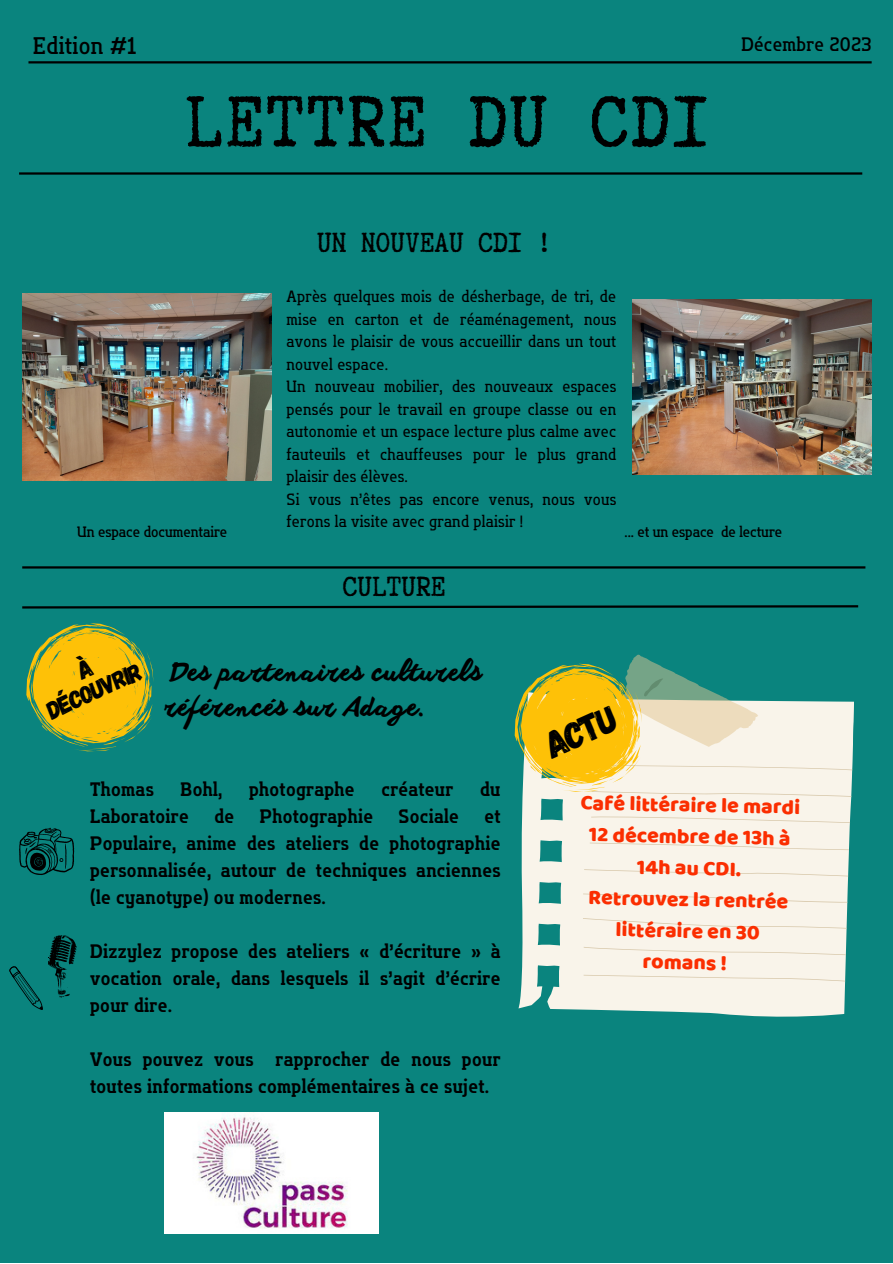
<style>
.page{position:relative;width:893px;height:1264px;background:#fff}
.page>*{position:absolute;margin:0;border:0;box-sizing:border-box;transform-origin:0 0}
.t1{font:85.95px "Truetypewriter Polygl OTT";letter-spacing:.025em;color:#000}
.t2{font:36.9px "Gagalin";color:#000}
.t3{font:33px "Truetypewriter Polygl OTT";color:#000}
.t4{font:25.5px/34.8px "Anothershabby";letter-spacing:.02em;color:#000}
.t5{font:24.9px/23.5px "Gagalin";color:#000;text-align:center}
.t6{font:24px "Flatory Slab 500 Semi Cond";letter-spacing:.015em;color:#000}
.t7{font:21.3px/31.5px "Baloo";color:#fb2e01;text-align:center}
.t8{font:19.5px/27px "Flatory Slab 700 Semi Cond";letter-spacing:.02em;color:#000;text-align:justify}
.t9{font:19.5px "Flatory Slab 500 Semi Cond";letter-spacing:.015em;color:#000}
.t10{font:16.35px/22.5px "Flatory Slab 400 Semi Cond";letter-spacing:.02em;color:#000;text-align:justify}
.t11{font:15px "Flatory Slab 500 Semi Cond";color:#000}
</style>
<div class="page">
<div style="left:0;top:0;width:892px;height:1262px;background:#0a847e"></div>
<hr style="left:28px;top:61px;width:843px;height:2px;background:#000">
<hr style="left:19px;top:172px;width:843px;height:3px;background:#000">
<hr style="left:22px;top:566px;width:843px;height:2px;background:#000">
<img style="left:22px;top:293px;width:250px;height:187px">
<img style="left:633px;top:299px;width:238px;height:176px">
<svg style="left:518px;top:701px;width:336px;height:316px;background:#dee7de"></svg>
<svg style="left:591px;top:814px;width:259px;height:9px;background:#f6f0e4"></svg>
<svg style="left:589px;top:842px;width:259px;height:8px;background:#f5efe4"></svg>
<svg style="left:584px;top:868px;width:264px;height:9px;background:#f6f0e4"></svg>
<svg style="left:583px;top:893px;width:264px;height:9px;background:#f6f0e4"></svg>
<svg style="left:583px;top:918px;width:263px;height:11px;background:#f6f0e5"></svg>
<svg style="left:583px;top:946px;width:262px;height:9px;background:#f6f0e4"></svg>
<svg style="left:583px;top:973px;width:262px;height:8px;background:#f5efe4"></svg>
<svg style="left:22px;top:605px;width:837px;height:4px"></svg>
<svg style="left:514px;top:654px;width:338px;height:143px"></svg>
<svg style="left:19px;top:827px;width:55px;height:48px"></svg>
<svg style="left:9px;top:935px;width:68px;height:74px"></svg>
<img style="left:164px;top:1112px;width:215px;height:121px">
<svg style="left:26px;top:623px;width:127px;height:128px"></svg>
<p class="t6" style="left:33px;top:31px;width:104px">Edition #1</p>
<p class="t9" style="left:741px;top:33px;width:132px">Décembre 2023</p>
<p class="t1" style="left:185px;top:77px;width:526px">LETTRE DU CDI</p>
<p class="t3" style="left:317px;top:225px;width:236px">UN NOUVEAU CDI !</p>
<p class="t10" style="left:286px;top:285px;width:331px">Après quelques mois de désherbage, de tri, de mise en carton et de réaménagement, nous avons le plaisir de vous accueillir dans un tout nouvel espace.</p>
<p class="t10" style="left:286px;top:375px;width:331px">Un nouveau mobilier, des nouveaux espaces pensés pour le travail en groupe classe ou en autonomie et un espace lecture plus calme avec fauteuils et chauffeuses pour le plus grand plaisir des élèves.</p>
<p class="t10" style="left:286px;top:488px;width:331px">Si vous n’êtes pas encore venus, nous vous ferons la visite avec grand plaisir !</p>
<p class="t11" style="left:77px;top:522px;width:151px">Un espace documentaire</p>
<p class="t11" style="left:624px;top:522px;width:159px">... et un espace de lecture</p>
<p class="t3" style="left:343px;top:569px;width:104px">CULTURE</p>
<p class="t5" style="left:34px;top:678px;width:103px;rotate:-24deg">à découvrir</p>
<p class="t4" style="left:164px;top:657px;width:319px">Des partenaires culturels référencés sur Adage.</p>
<p class="t8" style="left:90px;top:775px;width:65px">Thomas</p>
<p class="t8" style="left:180px;top:775px;width:43px">Bohl,</p>
<p class="t8" style="left:249px;top:775px;width:107px">photographe</p>
<p class="t8" style="left:381px;top:775px;width:73px">créateur</p>
<p class="t8" style="left:480px;top:775px;width:22px">du</p>
<p class="t8" style="left:90px;top:802px;width:100px">Laboratoire</p>
<p class="t8" style="left:214px;top:802px;width:21px">de</p>
<p class="t8" style="left:260px;top:802px;width:115px">Photographie</p>
<p class="t8" style="left:398px;top:802px;width:62px">Sociale</p>
<p class="t8" style="left:90px;top:802px;width:412px;text-indent:394px">et Populaire, anime des ateliers de photographie personnalisée, autour de techniques anciennes (le cyanotype) ou modernes.</p>
<p class="t8" style="left:90px;top:937px;width:412px">Dizzylez propose des ateliers « d’écriture » à vocation orale, dans lesquels il s’agit d’écrire pour dire.</p>
<p class="t8" style="left:90px;top:1045px;width:412px">Vous pouvez vous rapprocher de nous pour toutes informations complémentaires à ce sujet.</p>
<p class="t2" style="left:537px;top:725px;width:77px;rotate:-24deg">Actu</p>
<p class="t7" style="left:581px;top:786px;width:221px;rotate:1deg">Café littéraire le mardi<br>12 décembre de 13h à<br>14h au CDI.</p>
<p class="t7" style="left:588px;top:881px;width:202px;rotate:1deg">Retrouvez la rentrée littéraire en 30 romans !</p>
</div>
